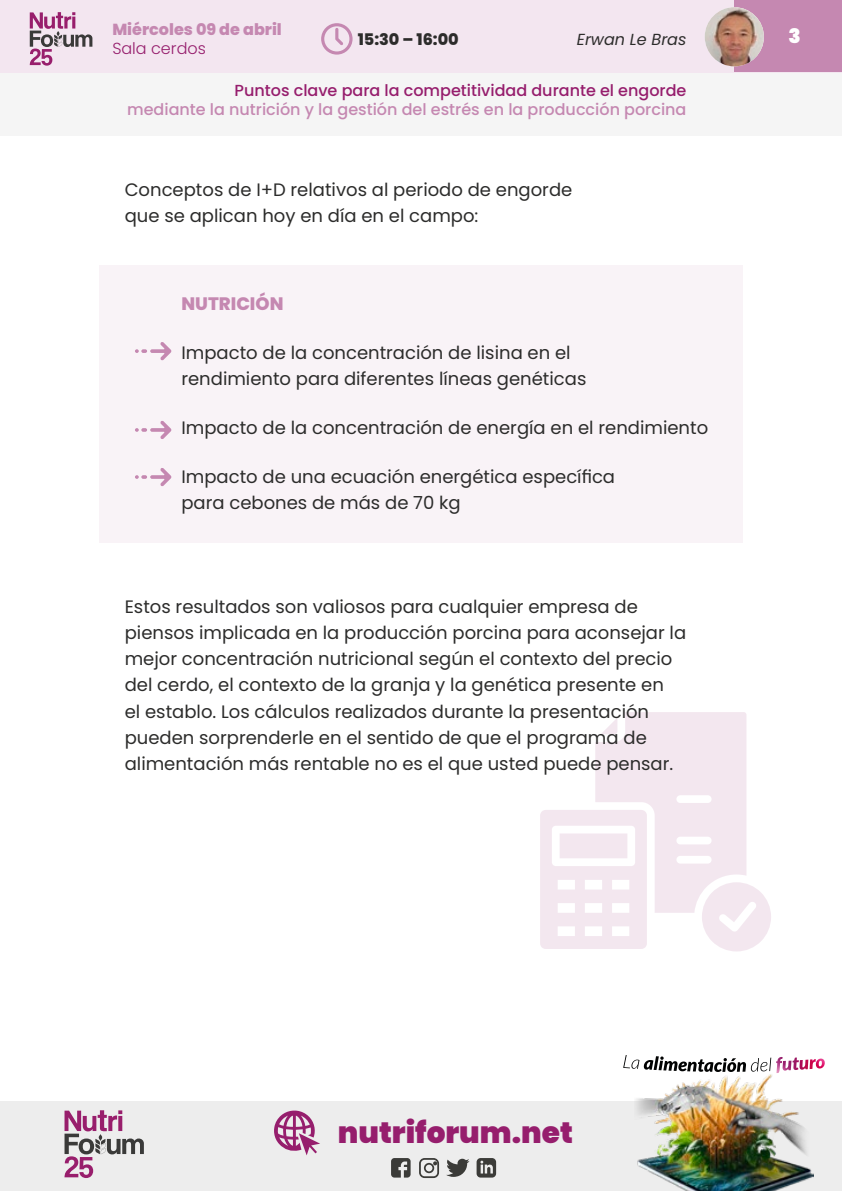
<style>
.page{position:relative;width:842px;height:1191px;background:#fff}
.page>*{position:absolute;margin:0;border:0;box-sizing:border-box;transform-origin:0 0}
.t1{font:900 29.6px "Poppins";color:#961e6d}
.t2{font:900 20px "Poppins";color:#fff}
._01_Texto{font:18px/26.2px "Poppins";color:#2c2c2b}
._01_Texto-2{font:800 18px "Poppins";color:#c588b1}
.t3{font:500 16px "Poppins";color:#c588b1}
.t4{font:500 16px "Poppins";color:#961e6d}
.t5{font:800 16px "Poppins";color:#c588b1}
.t6{font:800 16px "Poppins";color:#2c2c2b}
.t7{font:italic 16px "Poppins";color:#2c2c2b}
.t8{font:300 16px "Poppins";color:#961e6d}
</style>
<div class="page">
<svg style="left:540px;top:712px;width:231px;height:239px;fill:#f3e7ef"></svg>
<svg style="left:675px;top:741px;width:35px;height:36px"></svg>
<div style="left:99px;top:265px;width:644px;height:278px;background:#f9f3f7"></div>
<svg style="left:135px;top:342px;width:37px;height:18px"></svg>
<svg style="left:135px;top:468px;width:37px;height:18px"></svg>
<svg style="left:135px;top:421px;width:37px;height:18px"></svg>
<div style="left:0;top:45px;width:842px;height:90px;background:#f5f5f5"></div>
<div style="left:0;top:1101px;width:842px;height:90px;background:#ededed"></div>
<div style="left:0;top:0;width:842px;height:72px;background:#f3e6f0"></div>
<div style="left:734px;top:0;width:108px;height:72px;background:#c588b1"></div>
<svg style="left:321px;top:23px;width:32px;height:32px"></svg>
<img style="left:705px;top:7px;width:59px;height:59px;border-radius:30px">
<svg style="left:391px;top:1158px;width:20px;height:19px"></svg>
<svg style="left:419px;top:1158px;width:20px;height:20px"></svg>
<svg style="left:446px;top:1158px;width:23px;height:18px"></svg>
<svg style="left:477px;top:1158px;width:19px;height:19px"></svg>
<svg style="left:274px;top:1110px;width:46px;height:45px"></svg>
<svg style="left:30px;top:12px;width:62px;height:54px"></svg>
<svg style="left:65px;top:1110px;width:79px;height:68px"></svg>
<img style="left:636px;top:1074px;width:177px;height:117px">
<svg style="left:623px;top:1055px;width:202px;height:18px"></svg>
<p class="t5" style="left:112px;top:21px;width:171px">Miércoles 09 de abril</p>
<p class="t8" style="left:112px;top:39px;width:95px">Sala cerdos</p>
<p class="t6" style="left:358px;top:30px;width:103px">15:30 – 16:00</p>
<p class="t7" style="left:577px;top:30px;width:111px">Erwan Le Bras</p>
<p class="t2" style="left:789px;top:24px;width:14px">3</p>
<p class="t4" style="left:235px;top:81px;width:453px">Puntos clave para la competitividad durante el engorde</p>
<p class="t3" style="left:127px;top:100px;width:561px">mediante la nutrición y la gestión del estrés en la producción porcina</p>
<p class="_01_Texto" style="left:125px;top:177px;width:449px">Conceptos de I+D relativos al periodo de engorde que se aplican hoy en día en el campo:</p>
<p class="_01_Texto-2" style="left:181px;top:293px;width:104px">NUTRICIÓN</p>
<p class="_01_Texto" style="left:181px;top:339px;width:406px">Impacto de la concentración de lisina en el rendimiento para diferentes líneas genéticas</p>
<p class="_01_Texto" style="left:181px;top:414px;width:528px">Impacto de la concentración de energía en el rendimiento</p>
<p class="_01_Texto" style="left:181px;top:463px;width:435px">Impacto de una ecuación energética específica para cebones de más de 70 kg</p>
<p class="_01_Texto" style="left:125px;top:593px;width:563px">Estos resultados son valiosos para cualquier empresa de piensos implicada en la producción porcina para aconsejar la mejor concentración nutricional según el contexto del precio del cerdo, el contexto de la granja y la genética presente en<br>el establo. Los cálculos realizados durante la presentación pueden sorprenderle en el sentido de que el programa de alimentación más rentable no es el que usted puede pensar.</p>
<h1 class="t1" style="left:338px;top:1115px;width:237px">nutriforum.net</h1>
</div>
